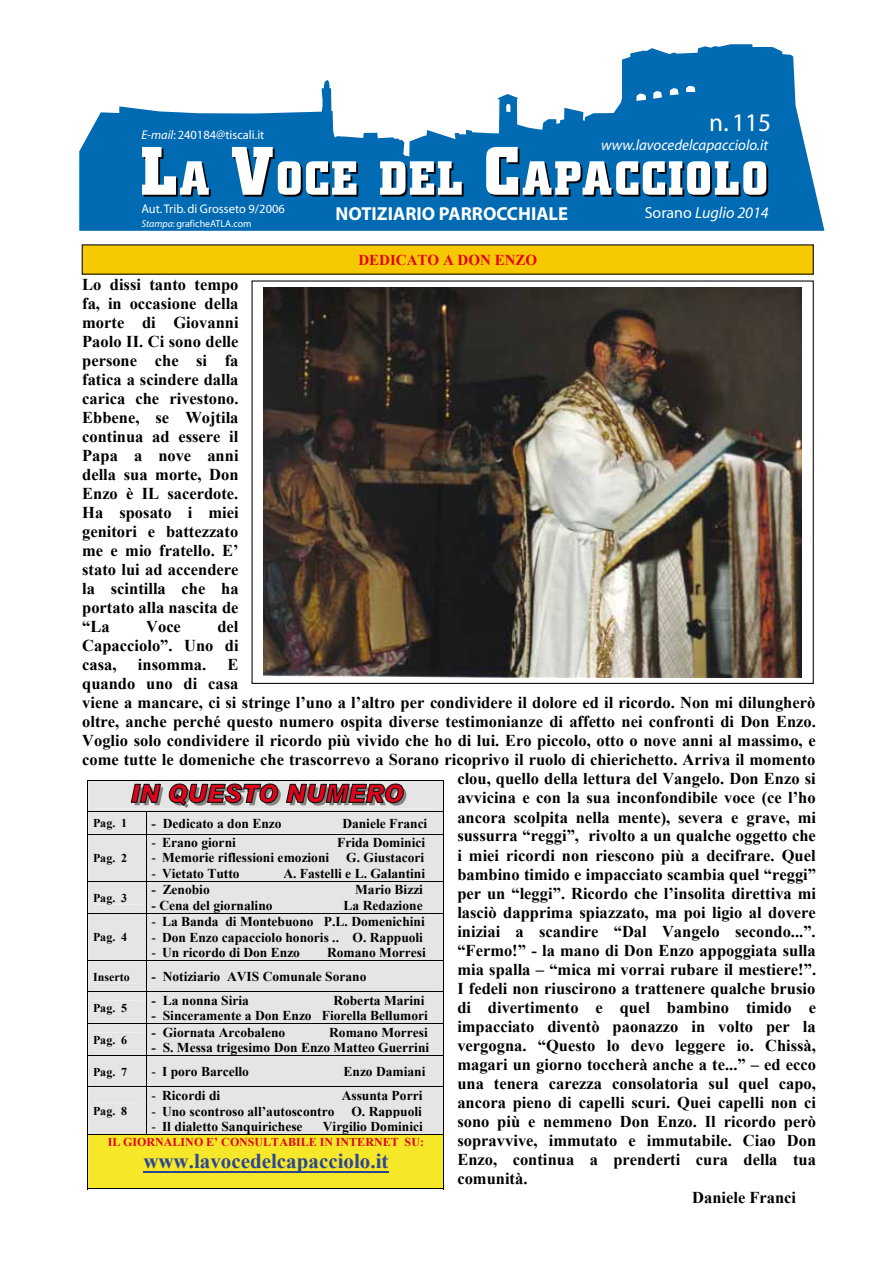
<style>
.page{position:relative;width:893px;height:1263px;background:#fff}
.page>*{position:absolute;margin:0;border:0;box-sizing:border-box;transform-origin:0 0}
.t1{font:25.5px "Myriad";color:#fff}
.t2{font:700 21px "Times New Roman";color:#2a4594}
.t3{font:700 18.9px "Myriad";color:#fff}
.t4{font:700 16.5px/19px "Times New Roman";color:#000;text-align:justify}
.t5{font:italic 16.05px "Myriad";color:#fff}
.t6{font:italic 15.15px "Times New Roman";color:#fff}
.t7{font:700 15.15px "Times New Roman";color:#e2031a}
.t8{font:italic 15px "Myriad";color:#fff}
.t9{font:700 13.5px "Times New Roman";color:#000}
.t10{font:12.6px "Myriad";color:#fff}
.t11{font:700 12px "Times New Roman";color:#000}
.t12{font:700 12px "Times New Roman";color:#e2031a}
.t13{font:10.05px "Myriad";color:#fff}
.s1{font-style:italic}
.s2{font-style:normal}
.s3{font-weight:400}
</style>
<div class="page">
<svg style="left:79px;top:44px;width:745px;height:187px;fill:#006ab3"></svg>
<svg style="left:142px;top:147px;width:69px;height:50px"></svg>
<svg style="left:232px;top:147px;width:126px;height:50px"></svg>
<svg style="left:380px;top:161px;width:84px;height:36px"></svg>
<svg style="left:486px;top:147px;width:282px;height:50px"></svg>
<div style="left:82px;top:245px;width:731px;height:29px;background:#f7c900"></div>
<svg style="left:87px;top:780px;width:357px;height:409px;background:#dbd6be"></svg>
<img style="left:263px;top:287px;width:539px;height:390px">
<p class="t10" style="left:141px;top:128px;width:125px"><span class="s1">E-mail</span>: 240184@tiscali.it</p>
<p class="t10" style="left:141px;top:202px;width:145px">Aut. Trib. di Grosseto 9/2006</p>
<p class="t13" style="left:141px;top:219px;width:112px"><span class="s1">Stampa</span>: graficheATLA.com</p>
<p class="t3" style="left:336px;top:204px;width:234px">NOTIZIARIO PARROCCHIALE</p>
<p class="t7" style="left:358px;top:249px;width:180px">DEDICATO A DON ENZO</p>
<h1 class="t1" style="left:709px;top:110px;width:63px">n. 115</h1>
<p class="t6" style="left:608px;top:130px;width:171px">www.lavocedelcapacciolo.it</p>
<p class="t8" style="left:601px;top:138px;width:168px">www.lavocedelcapacciolo.it</p>
<p class="t5" style="left:645px;top:204px;width:126px"><span class="s2">Sorano</span> Luglio 2014</p>
<p class="t4" style="left:82px;top:274px;width:158px">Lo dissi tanto tempo fa, in occasione della morte di Giovanni Paolo II. Ci sono delle persone che si fa fatica a scindere dalla carica che rivestono.<br>Ebbene, se Wojtila continua ad essere il Papa a nove anni della sua morte, Don Enzo è IL sacerdote.<br>Ha sposato i miei genitori e battezzato me e mio fratello. E’ stato lui ad accendere la scintilla che ha portato alla nascita de “La</p>
<p class="t4" style="left:82px;top:617px;width:158px;text-indent:135px">del Capacciolo”. Uno di casa,</p>
<p class="t4" style="left:146px;top:617px;width:36px">Voce</p>
<p class="t4" style="left:138px;top:655px;width:70px">insomma.</p>
<p class="t4" style="left:228px;top:655px;width:12px">E</p>
<p class="t4" style="left:82px;top:674px;width:158px">quando uno di casa</p>
<p class="t4" style="left:82px;top:693px;width:734px">viene a mancare, ci si stringe l’uno a l’altro per condividere il dolore ed il ricordo. Non mi dilungherò</p>
<p class="t4" style="left:82px;top:712px;width:735px">oltre, anche perché questo numero ospita diverse testimonianze di affetto nei confronti di Don Enzo.</p>
<p class="t4" style="left:82px;top:731px;width:735px">Voglio solo condividere il ricordo più vivido che ho di lui. Ero piccolo, otto o nove anni al massimo, e</p>
<p class="t4" style="left:82px;top:750px;width:735px">come tutte le domeniche che trascorrevo a Sorano ricoprivo il ruolo di chierichetto. Arriva il momento</p>
<p class="t4" style="left:457px;top:769px;width:360px">clou, quello della lettura del Vangelo. Don Enzo si</p>
<p class="t4" style="left:457px;top:788px;width:360px">avvicina e con la sua inconfondibile voce (ce l’ho</p>
<p class="t4" style="left:457px;top:807px;width:360px">ancora scolpita nella mente), severa e grave, mi</p>
<p class="t4" style="left:457px;top:826px;width:360px">sussurra “reggi”, rivolto a un qualche oggetto che</p>
<p class="t4" style="left:457px;top:845px;width:360px">i miei ricordi non riescono più a decifrare. Quel</p>
<p class="t4" style="left:457px;top:864px;width:360px">bambino timido e impacciato scambia quel “reggi”</p>
<p class="t4" style="left:457px;top:883px;width:360px">per un “leggi”. Ricordo che l’insolita direttiva mi</p>
<p class="t4" style="left:457px;top:902px;width:360px">lasciò dapprima spiazzato, ma poi ligio al dovere</p>
<p class="t4" style="left:457px;top:921px;width:360px">iniziai a scandire “Dal Vangelo secondo...”.</p>
<p class="t4" style="left:457px;top:940px;width:360px">“Fermo!” - la mano di Don Enzo appoggiata sulla</p>
<p class="t4" style="left:457px;top:959px;width:360px">mia spalla – “mica mi vorrai rubare il mestiere!”.</p>
<p class="t4" style="left:457px;top:978px;width:360px">I fedeli non riuscirono a trattenere qualche brusio</p>
<p class="t4" style="left:457px;top:997px;width:360px">di divertimento e quel bambino timido e</p>
<p class="t4" style="left:457px;top:1016px;width:360px">impacciato diventò paonazzo in volto per la</p>
<p class="t4" style="left:457px;top:1035px;width:360px">vergogna. “Questo lo devo leggere io. Chissà,</p>
<p class="t4" style="left:457px;top:1054px;width:360px">magari un giorno toccherà anche a te...” – ed ecco</p>
<p class="t4" style="left:457px;top:1073px;width:360px">una tenera carezza consolatoria sul quel capo,</p>
<p class="t4" style="left:457px;top:1092px;width:360px">ancora pieno di capelli scuri. Quei capelli non ci</p>
<p class="t4" style="left:457px;top:1111px;width:360px">sono più e nemmeno Don Enzo. Il ricordo però</p>
<p class="t4" style="left:457px;top:1131px;width:360px">sopravvive, immutato e immutabile. Ciao Don</p>
<p class="t4" style="left:457px;top:1149px;width:360px">Enzo, continua a prenderti cura della tua</p>
<p class="t4" style="left:457px;top:1169px;width:72px">comunità.</p>
<p class="t4" style="left:692px;top:1188px;width:105px">Daniele Franci</p>
<p class="t11" style="left:93px;top:815px;width:36px">Pag. 1</p>
<p class="t9" style="left:151px;top:814px;width:132px">- Dedicato a don Enzo</p>
<p class="t9" style="left:342px;top:814px;width:87px">Daniele Franci</p>
<p class="t11" style="left:93px;top:850px;width:36px">Pag. 2</p>
<p class="t9" style="left:151px;top:833px;width:86px"><span class="s3">-</span> Erano giorni</p>
<p class="t9" style="left:337px;top:833px;width:90px">Frida Dominici</p>
<p class="t9" style="left:151px;top:849px;width:274px"><span class="s3">-</span> Memorie riflessioni emozioni G. Giustacori</p>
<p class="t9" style="left:151px;top:864px;width:90px"><span class="s3">-</span> Vietato Tutto</p>
<p class="t9" style="left:283px;top:864px;width:143px">A. Fastelli e L. Galantini</p>
<p class="t9" style="left:151px;top:880px;width:60px">- Zenobio</p>
<p class="t9" style="left:355px;top:880px;width:69px">Mario Bizzi</p>
<p class="t9" style="left:151px;top:896px;width:123px">- Cena del giornalino</p>
<p class="t9" style="left:344px;top:896px;width:81px">La Redazione</p>
<p class="t11" style="left:93px;top:889px;width:36px">Pag. 3</p>
<p class="t9" style="left:151px;top:912px;width:275px"><span class="s3">-</span> La Banda di Montebuono P.L. Domenichini</p>
<p class="t9" style="left:151px;top:928px;width:273px"><span class="s3">-</span> Don Enzo capacciolo honoris .. O. Rappuoli</p>
<p class="t9" style="left:151px;top:944px;width:150px"><span class="s3">-</span> Un ricordo di Don Enzo</p>
<p class="t9" style="left:327px;top:944px;width:100px">Romano Morresi</p>
<p class="t11" style="left:93px;top:929px;width:36px">Pag. 4</p>
<p class="t11" style="left:93px;top:968px;width:38px">Inserto</p>
<p class="t9" style="left:151px;top:967px;width:217px">- Notiziario AVIS Comunale Sorano</p>
<p class="t11" style="left:93px;top:999px;width:36px">Pag. 5</p>
<p class="t9" style="left:151px;top:991px;width:99px">- La nonna Siria</p>
<p class="t9" style="left:333px;top:991px;width:93px">Roberta Marini</p>
<p class="t9" style="left:151px;top:1006px;width:278px">- Sinceramente a Don Enzo Fiorella Bellumori</p>
<p class="t9" style="left:151px;top:1023px;width:135px">- Giornata Arcobaleno</p>
<p class="t9" style="left:329px;top:1023px;width:100px">Romano Morresi</p>
<p class="t9" style="left:151px;top:1038px;width:279px">- S. Messa trigesimo Don Enzo Matteo Guerrini</p>
<p class="t11" style="left:93px;top:1031px;width:36px">Pag. 6</p>
<p class="t11" style="left:93px;top:1063px;width:36px">Pag. 7</p>
<p class="t9" style="left:151px;top:1062px;width:99px"><span class="s3">-</span> I poro Barcello</p>
<p class="t9" style="left:343px;top:1062px;width:83px">Enzo Damiani</p>
<p class="t11" style="left:93px;top:1103px;width:36px">Pag. 8</p>
<p class="t9" style="left:151px;top:1086px;width:70px"><span class="s3">-</span> Ricordi di</p>
<p class="t9" style="left:342px;top:1086px;width:82px">Assunta Porri</p>
<p class="t9" style="left:151px;top:1102px;width:272px"><span class="s3">-</span> Uno scontroso all’autoscontro O. Rappuoli</p>
<p class="t9" style="left:151px;top:1117px;width:153px"><span class="s3">-</span> Il dialetto Sanquirichese</p>
<p class="t9" style="left:323px;top:1117px;width:102px">Virgilio Dominici</p>
<p class="t12" style="left:108px;top:1134px;width:318px">IL GIORNALINO E’ CONSULTABILE IN INTERNET SU:</p>
<p class="t2" style="left:143px;top:1147px;width:247px">www.lavocedelcapacciolo.it</p>
</div>
